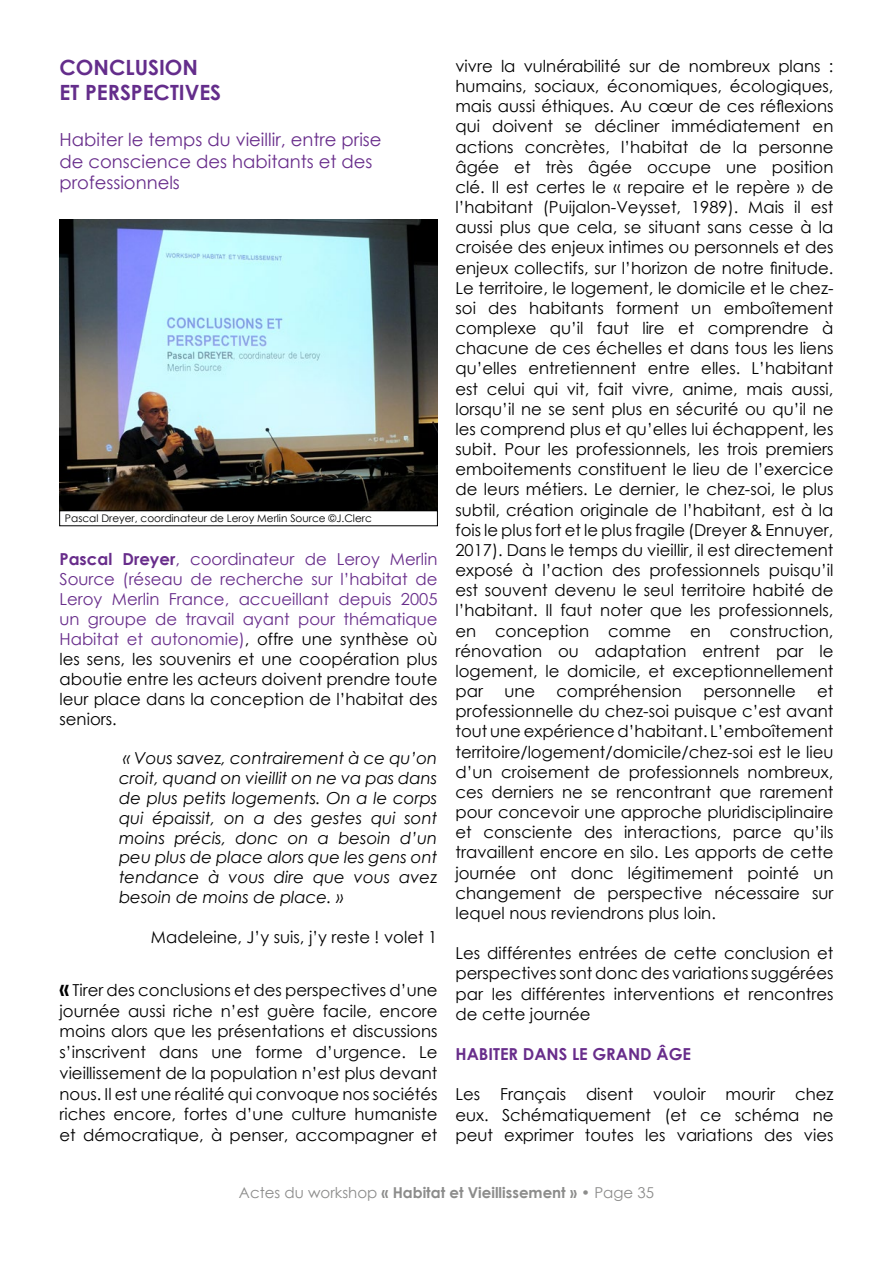
<style>
.page{position:relative;width:893px;height:1263px;background:#fff}
.page>*{position:absolute;margin:0;border:0;box-sizing:border-box;transform-origin:0 0}
.t1{font:700 21px/25.2px "Century Gothic";color:#642d8b}
.t2{font:18px/21.6px "Century Gothic";color:#682d8b}
.t3{font:16.5px/20.1px "Century Gothic";color:#000;text-align:justify}
.t4{font:16.5px/20px "Century Gothic";color:#682d8b;text-align:justify}
.t5{font:italic 16.5px/19.8px "Century Gothic";color:#000;text-align:justify}
.t6{font:700 16.5px "Century Gothic";color:#682d8b}
.t7{font:700 15px "Century Gothic";color:#8c8c8b}
.t8{font:10.5px "Century Gothic";color:#000}
.s1{font-weight:700}
.s2{color:#000}
.s3{font-weight:700;font-size:21px}
.s4{font-weight:400}
</style>
<div class="page">
<img style="left:60px;top:219px;width:377px;height:292px">
<p class="t1" style="left:60px;top:54px;width:163px">CONCLUSION<br>ET PERSPECTIVES</p>
<p class="t2" style="left:60px;top:128px;width:324px">Habiter le temps du vieillir, entre prise de conscience des habitants et des professionnels</p>
<p class="t8" style="left:65px;top:511px;width:308px">Pascal Dreyer, coordinateur de Leroy Merlin Source ©J.Clerc</p>
<p class="t4" style="left:60px;top:549px;width:379px"><span class="s1">Pascal Dreyer</span>, coordinateur de Leroy Merlin Source (réseau de recherche sur l’habitat de Leroy Merlin France, accueillant depuis 2005 un groupe de travail ayant pour thématique Habitat et autonomie)<span class="s2">, offre une synthèse où les sens, les souvenirs et une coopération plus aboutie entre les acteurs doivent prendre toute leur place dans la conception de l’habitat des seniors.</span></p>
<p class="t5" style="left:119px;top:748px;width:320px">« Vous savez, contrairement à ce qu’on croit, quand on vieillit on ne va pas dans de plus petits logements. On a le corps qui épaissit, on a des gestes qui sont moins précis, donc on a besoin d’un peu plus de place alors que les gens ont tendance à vous dire que vous avez besoin de moins de place. »</p>
<p class="t3" style="left:151px;top:926px;width:288px">Madeleine, J’y suis, j’y reste ! volet 1</p>
<p class="t3" style="left:60px;top:979px;width:379px;line-height:20.7px"><span class="s3">«</span> Tirer des conclusions et des perspectives d’une journée aussi riche n’est guère facile, encore moins alors que les présentations et discussions s’inscrivent dans une forme d’urgence. Le vieillissement de la population n’est plus devant nous. Il est une réalité qui convoque nos sociétés riches encore, fortes d’une culture humaniste et démocratique, à penser, accompagner et</p>
<p class="t3" style="left:455px;top:56px;width:379px">vivre la vulnérabilité sur de nombreux plans : humains, sociaux, économiques, écologiques, mais aussi éthiques. Au cœur de ces réflexions qui doivent se décliner immédiatement en actions concrètes, l’habitat de la personne âgée et très âgée occupe une position clé. Il est certes le « repaire et le repère » de l’habitant (Puijalon-Veysset, 1989). Mais il est aussi plus que cela, se situant sans cesse à la croisée des enjeux intimes ou personnels et des enjeux collectifs, sur l’horizon de notre finitude.<br>Le territoire, le logement, le domicile et le chez&shy;soi des habitants forment un emboîtement complexe qu’il faut lire et comprendre à chacune de ces échelles et dans tous les liens qu’elles entretiennent entre elles. L’habitant est celui qui vit, fait vivre, anime, mais aussi, lorsqu’il ne se sent plus en sécurité ou qu’il ne les comprend plus et qu’elles lui échappent, les subit. Pour les professionnels, les trois premiers emboitements constituent le lieu de l’exercice de leurs métiers. Le dernier, le chez-soi, le plus subtil, création originale de l’habitant, est à la fois le plus fort et le plus fragile (Dreyer &amp; Ennuyer, 2017). Dans le temps du vieillir, il est directement exposé à l’action des professionnels puisqu’il est souvent devenu le seul territoire habité de l’habitant. Il faut noter que les professionnels, en conception comme en construction, rénovation ou adaptation entrent par le logement, le domicile, et exceptionnellement par</p>
<p class="t3" style="left:504px;top:681px;width:32px">une</p>
<p class="t3" style="left:557px;top:681px;width:127px">compréhension</p>
<p class="t3" style="left:703px;top:681px;width:94px">personnelle</p>
<p class="t3" style="left:455px;top:681px;width:379px;text-indent:362px">et professionnelle du chez-soi puisque c’est avant tout une expérience d’habitant. L’emboîtement territoire/logement/domicile/chez-soi est le lieu d’un croisement de professionnels nombreux, ces derniers ne se rencontrant que rarement pour concevoir une approche pluridisciplinaire et consciente des interactions, parce qu’ils travaillent encore en silo. Les apports de cette journée ont donc légitimement pointé un changement de perspective nécessaire sur lequel nous reviendrons plus loin.</p>
<p class="t3" style="left:455px;top:943px;width:379px">Les différentes entrées de cette conclusion et perspectives sont donc des variations suggérées par les différentes interventions et rencontres de cette journée</p>
<p class="t6" style="left:455px;top:1041px;width:237px">HABITER DANS LE GRAND ÂGE</p>
<p class="t3" style="left:455px;top:1084px;width:379px">Les Français disent vouloir mourir chez eux. Schématiquement (et ce schéma ne peut exprimer toutes les variations des vies</p>
<p class="t7" style="left:239px;top:1181px;width:417px"><span class="s4">Actes du workshop</span> « Habitat et Vieillissement » <span class="s4">• Page 35</span></p>
</div>
